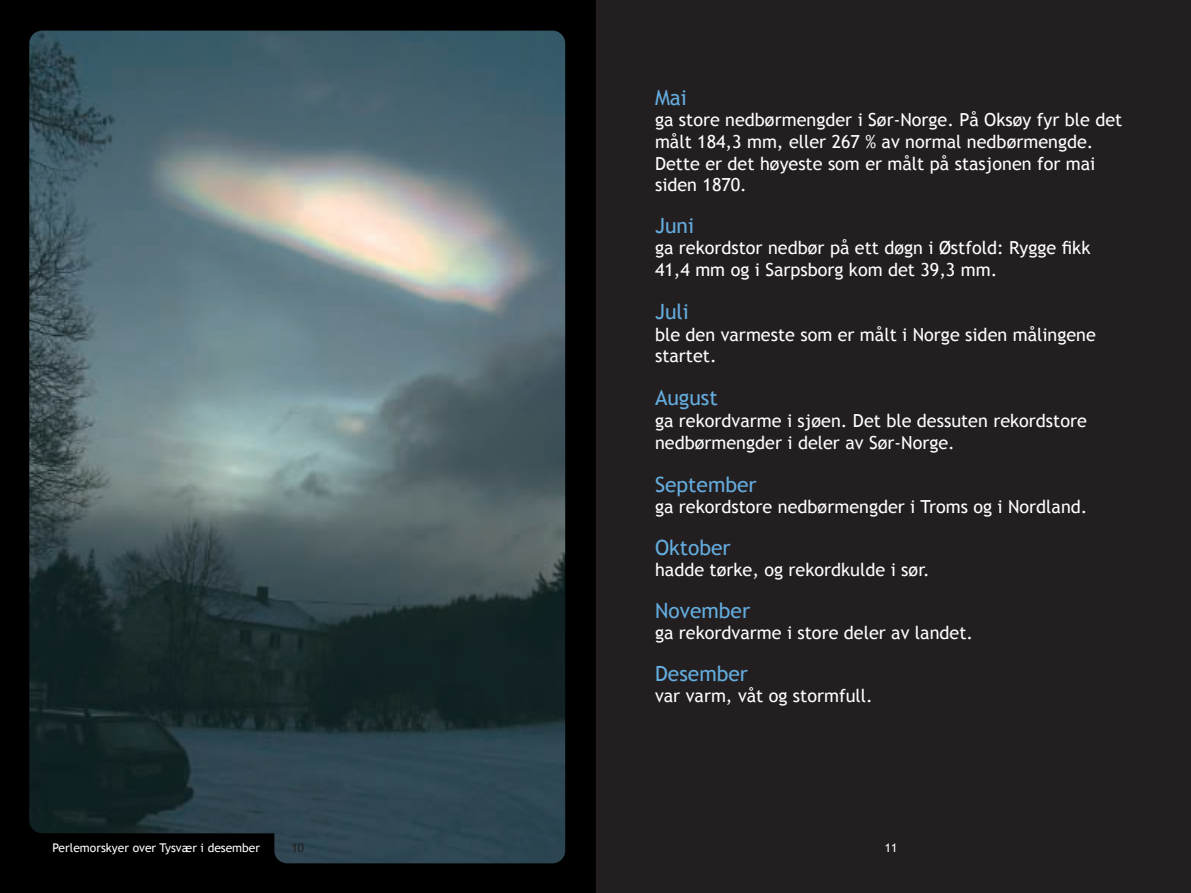
<style>
.page{position:relative;width:1191px;height:893px;background:#fff}
.page>*{position:absolute;margin:0;border:0;box-sizing:border-box;transform-origin:0 0}
.t1{font:21px "Trebuchet MS";color:#64addf}
.t2{font:18px/21.6px "Trebuchet MS";color:#fff}
.t3{font:12px "Trebuchet MS";color:#fff}
.t4{font:12px "Trebuchet MS";color:#231f20}
</style>
<div class="page">
<div style="left:591px;top:0;width:600px;height:893px;background:#231f20"></div>
<svg style="left:595px;top:0;width:1px;height:893px"></svg>
<svg style="left:0;top:0;width:595px;height:893px;background:#3f4f54"></svg>
<p class="t1" style="left:655px;top:85px;width:33px">Mai</p>
<p class="t2" style="left:655px;top:109px;width:469px">ga store nedbørmengder i Sør-Norge. På Oksøy fyr ble det målt 184,3 mm, eller 267 % av normal nedbørmengde.<br>Dette er det høyeste som er målt på stasjonen for mai siden 1870.</p>
<p class="t1" style="left:655px;top:213px;width:40px">Juni</p>
<p class="t2" style="left:655px;top:237px;width:437px">ga rekordstor nedbør på ett døgn i Østfold: Rygge fikk<br>41,4 mm og i Sarpsborg kom det 39,3 mm.</p>
<p class="t1" style="left:655px;top:299px;width:35px">Juli</p>
<p class="t2" style="left:655px;top:324px;width:442px">ble den varmeste som er målt i Norge siden målingene startet.</p>
<p class="t1" style="left:655px;top:386px;width:64px">August</p>
<p class="t2" style="left:655px;top:410px;width:433px">ga rekordvarme i sjøen. Det ble dessuten rekordstore nedbørmengder i deler av Sør-Norge.</p>
<p class="t1" style="left:655px;top:472px;width:103px">September</p>
<p class="t2" style="left:655px;top:496px;width:434px">ga rekordstore nedbørmengder i Troms og i Nordland.</p>
<p class="t1" style="left:655px;top:535px;width:77px">Oktober</p>
<p class="t2" style="left:655px;top:559px;width:276px">hadde tørke, og rekordkulde i sør.</p>
<p class="t1" style="left:655px;top:598px;width:97px">November</p>
<p class="t2" style="left:655px;top:622px;width:320px">ga rekordvarme i store deler av landet.</p>
<p class="t1" style="left:655px;top:661px;width:95px">Desember</p>
<p class="t2" style="left:655px;top:685px;width:219px">var varm, våt og stormfull.</p>
<p class="t4" style="left:293px;top:841px;width:14px">10</p>
<p class="t3" style="left:53px;top:841px;width:209px">Perlemorskyer over Tysvær i desember</p>
<p class="t4" style="left:291px;top:841px;width:14px">10</p>
<p class="t3" style="left:884px;top:841px;width:14px">11</p>
</div>
